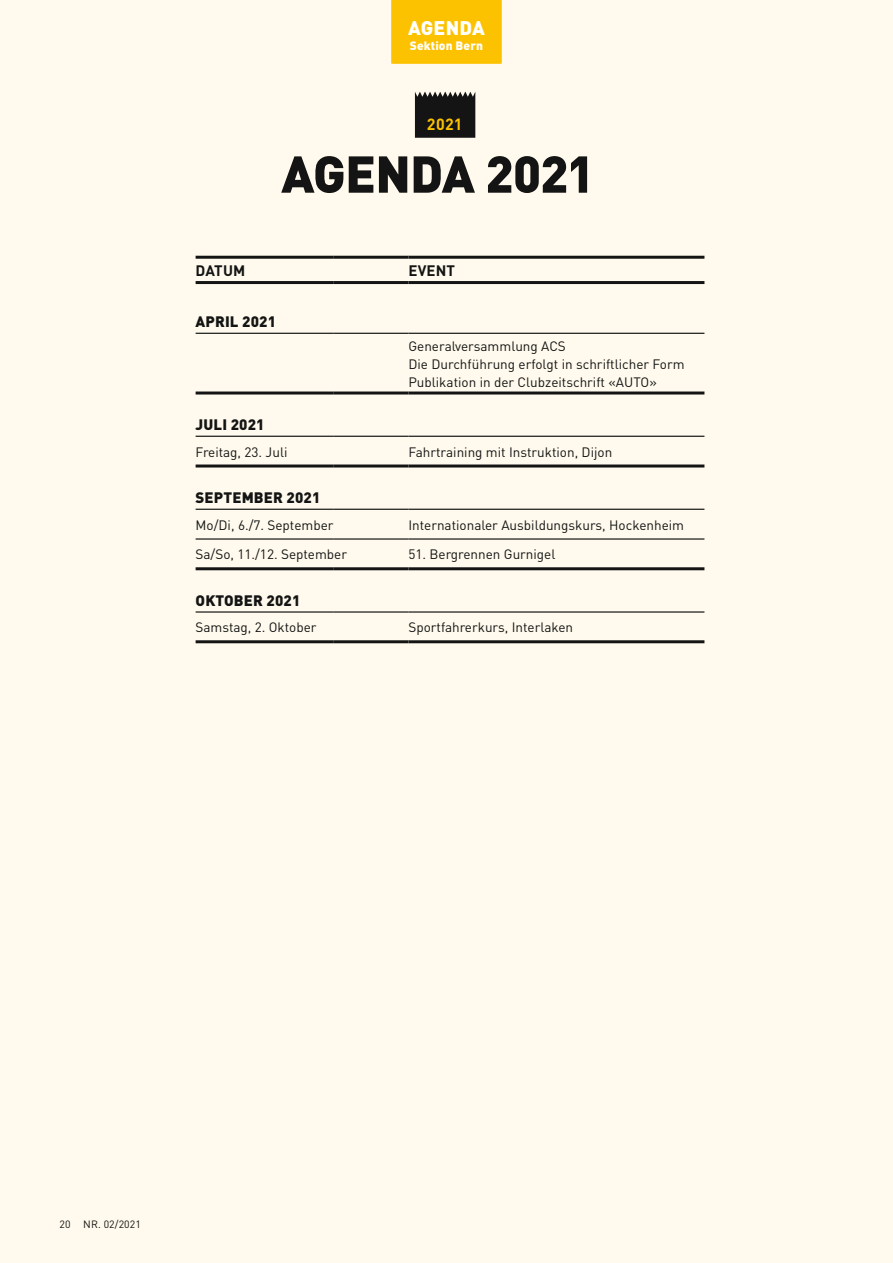
<style>
.page{position:relative;width:893px;height:1263px;background:#fffaed}
.page>*{position:absolute;margin:0;border:0;box-sizing:border-box;transform-origin:0 0}
.t1{font:900 51px "DIN";letter-spacing:-.02em;color:#131413}
.t2{font:900 19.5px "DIN";letter-spacing:.01em;color:#fff}
.t3{font:700 16.05px "DIN";color:#fcc200}
.t4{font:900 15px "DIN";letter-spacing:.01em;color:#131413}
.t5{font:700 15px "DIN";letter-spacing:.01em;color:#131413}
.t6{font:13.5px/18px "DIN";color:#131413}
.t7{font:900 12px "DIN";letter-spacing:.01em;color:#fff}
.t8{font:10.5px "DIN";letter-spacing:.01em;color:#131413}
</style>
<div class="page">
<hr style="left:196px;top:256px;width:138px;height:3px;background:#131413">
<hr style="left:334px;top:256px;width:74px;height:3px;background:#131413">
<hr style="left:408px;top:256px;width:296px;height:3px;background:#131413">
<hr style="left:196px;top:281px;width:138px;height:3px;background:#131413">
<hr style="left:334px;top:281px;width:74px;height:3px;background:#131413">
<hr style="left:408px;top:281px;width:296px;height:3px;background:#131413">
<hr style="left:196px;top:436px;width:138px;height:1px;background:#131413">
<hr style="left:334px;top:436px;width:74px;height:1px;background:#131413">
<hr style="left:196px;top:509px;width:138px;height:1px;background:#131413">
<hr style="left:334px;top:509px;width:74px;height:1px;background:#131413">
<hr style="left:196px;top:611px;width:138px;height:2px;background:#131413">
<hr style="left:334px;top:611px;width:74px;height:2px;background:#131413">
<hr style="left:196px;top:333px;width:138px;height:1px;background:#131413">
<hr style="left:334px;top:333px;width:74px;height:1px;background:#131413">
<hr style="left:408px;top:333px;width:296px;height:1px;background:#131413">
<hr style="left:196px;top:391px;width:138px;height:3px;background:#131413">
<hr style="left:334px;top:391px;width:74px;height:3px;background:#131413">
<hr style="left:408px;top:391px;width:296px;height:3px;background:#131413">
<hr style="left:196px;top:464px;width:138px;height:3px;background:#131413">
<hr style="left:334px;top:464px;width:74px;height:3px;background:#131413">
<hr style="left:408px;top:464px;width:296px;height:3px;background:#131413">
<hr style="left:196px;top:567px;width:138px;height:3px;background:#131413">
<hr style="left:334px;top:567px;width:74px;height:3px;background:#131413">
<hr style="left:408px;top:567px;width:296px;height:3px;background:#131413">
<hr style="left:196px;top:640px;width:138px;height:3px;background:#131413">
<hr style="left:334px;top:640px;width:74px;height:3px;background:#131413">
<hr style="left:408px;top:640px;width:296px;height:3px;background:#131413">
<hr style="left:196px;top:538px;width:138px;height:2px;background:#131413">
<hr style="left:334px;top:538px;width:74px;height:2px;background:#131413">
<hr style="left:408px;top:538px;width:296px;height:2px;background:#131413">
<hr style="left:408px;top:436px;width:296px;height:1px;background:#131413">
<hr style="left:408px;top:509px;width:296px;height:1px;background:#131413">
<hr style="left:408px;top:611px;width:296px;height:2px;background:#131413">
<svg style="left:415px;top:92px;width:60px;height:46px;background:#1f201e"></svg>
<div style="left:391px;top:0;width:111px;height:64px;background:#fcc200"></div>
<h2 class="t2" style="left:408px;top:16px;width:78px">AGENDA</h2>
<p class="t7" style="left:410px;top:38px;width:75px">Sektion Bern</p>
<p class="t3" style="left:427px;top:113px;width:37px">2021</p>
<h1 class="t1" style="left:281px;top:141px;width:315px">AGENDA 2021</h1>
<p class="t5" style="left:196px;top:261px;width:51px">DATUM</p>
<p class="t5" style="left:408px;top:261px;width:48px">EVENT</p>
<p class="t4" style="left:196px;top:312px;width:82px">APRIL 2021</p>
<p class="t6" style="left:408px;top:336px;width:278px">Generalversammlung ACS<br>Die Durchführung erfolgt in schriftlicher Form<br>Publikation in der Clubzeitschrift «AUTO»</p>
<p class="t4" style="left:196px;top:415px;width:70px">JULI 2021</p>
<p class="t6" style="left:196px;top:442px;width:93px">Freitag, 23. Juli</p>
<p class="t6" style="left:408px;top:442px;width:205px">Fahrtraining mit Instruktion, Dijon</p>
<p class="t4" style="left:196px;top:488px;width:126px">SEPTEMBER 2021</p>
<p class="t6" style="left:196px;top:515px;width:139px">Mo/Di, 6./7. September</p>
<p class="t6" style="left:408px;top:515px;width:277px">Internationaler Ausbildungskurs, Hockenheim</p>
<p class="t6" style="left:196px;top:545px;width:153px">Sa/So, 11./12. September</p>
<p class="t6" style="left:408px;top:545px;width:149px">51. Bergrennen Gurnigel</p>
<p class="t4" style="left:196px;top:590px;width:106px">OKTOBER 2021</p>
<p class="t6" style="left:196px;top:618px;width:122px">Samstag, 2. Oktober</p>
<p class="t6" style="left:408px;top:618px;width:166px">Sportfahrerkurs, Interlaken</p>
<p class="t8" style="left:60px;top:1217px;width:83px">20 NR. 02/2021</p>
</div>
